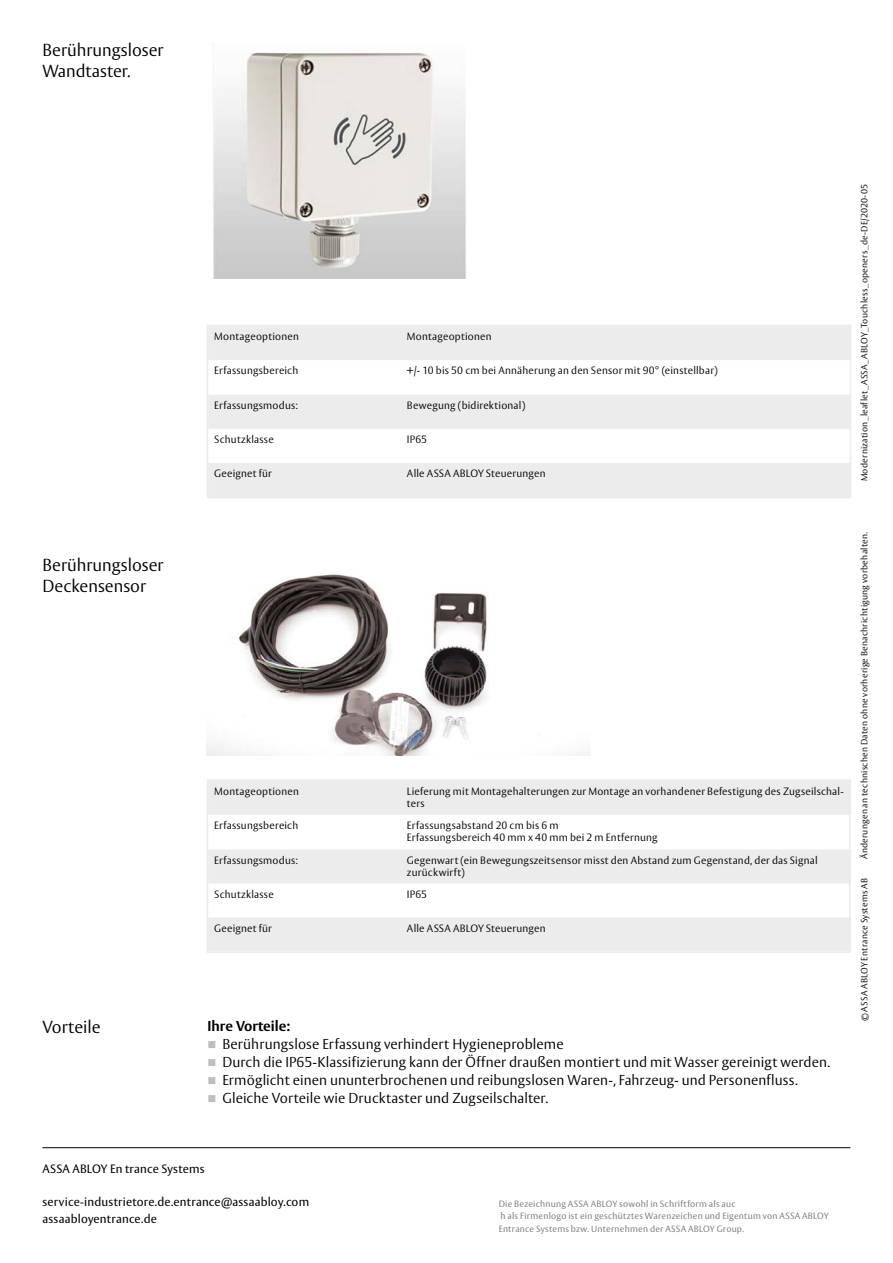
<style>
.page{position:relative;width:893px;height:1263px;background:#fff}
.page>*{position:absolute;margin:0;border:0;box-sizing:border-box;transform-origin:0 0}
.t1{font:300 17.25px/21px "ASSA Vesta";color:#000}
.t2{font:300 14.25px/18px "ASSA Vesta";letter-spacing:.005em;color:#000}
.t3{font:700 14.25px "ASSA Vesta";color:#000}
.t4{font:12px/16.5px "ASSA Vesta";letter-spacing:.015em;color:#000}
.t5{font:300 10.5px/12.6px "ASSA Vesta";letter-spacing:.02em;color:#000}
.t6{font:9px/12.8px "ASSA Vesta";letter-spacing:.025em;color:#808285}
.t7{font:300 9px "ASSA Vesta";letter-spacing:.025em;color:#000}
</style>
<div class="page">
<hr style="left:43px;top:1147px;width:807px;height:1px;background:#000">
<img style="left:213px;top:52px;width:253px;height:227px">
<svg style="left:210px;top:328px;width:638px;height:167px;fill:#ececed"></svg>
<div style="left:207px;top:325px;width:644px;height:173px;border:2px solid #ececed"></div>
<svg style="left:210px;top:781px;width:641px;height:170px;fill:#ececed"></svg>
<div style="left:207px;top:779px;width:643px;height:174px;border:2px solid #ececed"></div>
<img style="left:207px;top:574px;width:383px;height:182px">
<h1 class="t1" style="left:43px;top:40px;width:123px">Berührungsloser<br>Wandtaster.</h1>
<h1 class="t1" style="left:43px;top:555px;width:123px">Berührungsloser<br>Deckensensor</h1>
<h1 class="t1" style="left:43px;top:1017px;width:60px">Vorteile</h1>
<p class="t5" style="left:214px;top:331px;width:86px">Montageoptionen</p>
<p class="t5" style="left:407px;top:331px;width:86px">Montageoptionen</p>
<p class="t5" style="left:214px;top:365px;width:86px">Erfassungsbereich</p>
<p class="t5" style="left:407px;top:365px;width:312px">+/- 10 bis 50 cm bei Annäherung an den Sensor mit 90° (einstellbar)</p>
<p class="t5" style="left:214px;top:399px;width:85px">Erfassungsmodus:</p>
<p class="t5" style="left:407px;top:399px;width:120px">Bewegung (bidirektional)</p>
<p class="t5" style="left:214px;top:433px;width:61px">Schutzklasse</p>
<p class="t5" style="left:407px;top:433px;width:22px">IP65</p>
<p class="t5" style="left:214px;top:467px;width:59px">Geeignet für</p>
<p class="t5" style="left:407px;top:467px;width:140px">Alle ASSA ABLOY Steuerungen</p>
<p class="t7" style="left:859px;top:481px;width:299px;rotate:-90deg">Modernization_leaflet_ASSA_ABLOY_Touchless_openers_de-DE/2020-05</p>
<p class="t5" style="left:214px;top:785px;width:86px">Montageoptionen</p>
<p class="t5" style="left:407px;top:785px;width:438px">Lieferung mit Montagehalterungen zur Montage an vorhandener Befestigung des Zugseilschal&shy;ters</p>
<p class="t5" style="left:214px;top:819px;width:86px">Erfassungsbereich</p>
<p class="t5" style="left:407px;top:819px;width:252px">Erfassungsabstand 20 cm bis 6 m<br>Erfassungsbereich 40 mm x 40 mm bei 2 m Entfernung</p>
<p class="t5" style="left:214px;top:854px;width:85px">Erfassungsmodus:</p>
<p class="t5" style="left:407px;top:854px;width:412px">Gegenwart (ein Bewegungszeitsensor misst den Abstand zum Gegenstand, der das Signal zurückwirft)</p>
<p class="t5" style="left:214px;top:888px;width:61px">Schutzklasse</p>
<p class="t5" style="left:407px;top:888px;width:22px">IP65</p>
<p class="t5" style="left:214px;top:922px;width:59px">Geeignet für</p>
<p class="t5" style="left:407px;top:922px;width:140px">Alle ASSA ABLOY Steuerungen</p>
<h2 class="t3" style="left:207px;top:1017px;width:84px">Ihre Vorteile:</h2>
<p class="t2" style="left:222px;top:1035px;width:609px">Berührungslose Erfassung verhindert Hygieneprobleme<br>Durch die IP65-Klassifizierung kann der Öffner draußen montiert und mit Wasser gereinigt werden.<br>Ermöglicht einen ununterbrochenen und reibungslosen Waren-, Fahrzeug- und Personenfluss.<br>Gleiche Vorteile wie Drucktaster und Zugseilschalter.</p>
<p class="t7" style="left:859px;top:859px;width:329px;rotate:-90deg">Änderungen an technischen Daten ohne vorherige Benachrichtigung vorbehalten.</p>
<p class="t7" style="left:859px;top:1021px;width:145px;rotate:-90deg">© ASSA ABLOY Entrance Systems AB</p>
<p class="t4" style="left:43px;top:1161px;width:164px">ASSA ABLOY En trance Systems</p>
<p class="t4" style="left:43px;top:1194px;width:268px">service-industrietore.de.entrance@assaabloy.com assaabloyentrance.de</p>
<p class="t6" style="left:499px;top:1197px;width:332px">Die Bezeichnung ASSA ABLOY sowohl in Schriftform als auc<br>h als Firmenlogo ist ein geschütztes Warenzeichen und Eigentum von ASSA ABLOY<br>Entrance Systems bzw. Unternehmen der ASSA ABLOY Group.</p>
</div>
